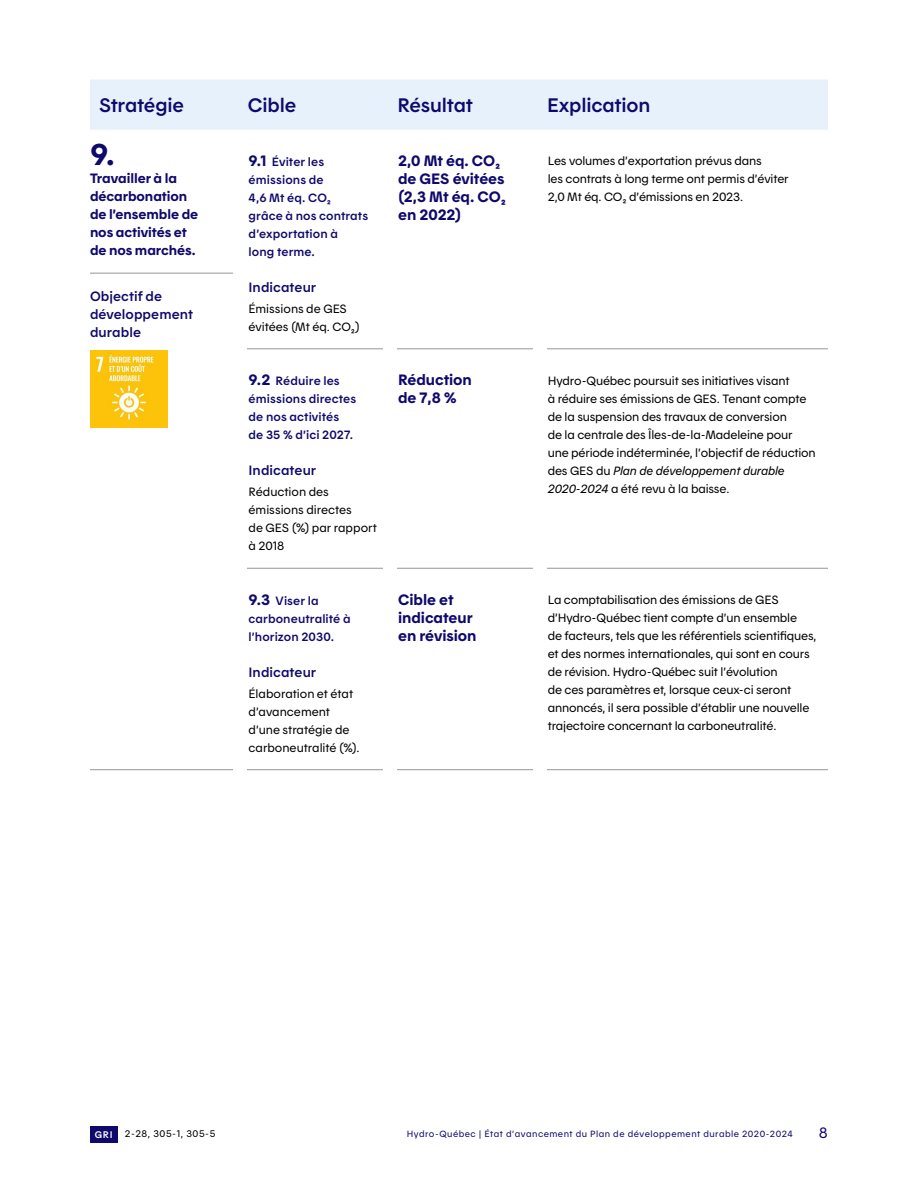
<style>
.page{position:relative;width:918px;height:1188px;background:#fff}
.page>*{position:absolute;margin:0;border:0;box-sizing:border-box;transform-origin:0 0}
.t1{font:30px "Hydro Quebec Gras";color:#0f096c}
.t2{font:19.5px "Hydro Quebec Demi";letter-spacing:-.01em;color:#0f096c}
.t3{font:15px/18px "Hydro Quebec Gras";letter-spacing:-.005em;color:#0f096c}
.t4{font:15px "Hydro Quebec Normal";color:#0f096c}
.t5{font:13.5px/18px "Hydro Quebec Gras";letter-spacing:-.005em;color:#0f096c}
.t6{font:13.5px/18px "Hydro Quebec Demi";letter-spacing:.005em;color:#0f096c}
.t7{font:12px/18px "Hydro Quebec Normal";letter-spacing:-.015em;color:#000}
.t8{font:12px/18px "Hydro Quebec Demi";letter-spacing:.01em;color:#0f096c}
.t9{font:9.6px "Hydro Quebec Normal";letter-spacing:.05em;color:#000}
.t10{font:9.6px "Hydro Quebec Demi";color:#fff}
.t11{font:9px "Hydro Quebec Normal";letter-spacing:.05em;color:#0f096c}
.s1{font-family:"Hydro Quebec Gras";font-size:15px}
.s2{font-family:"Hydro Quebec Italique"}
</style>
<div class="page">
<div style="left:90px;top:80px;width:738px;height:50px;background:#e7f1fc"></div>
<hr style="left:240px;top:348px;width:149px;height:1px;background:#969798">
<hr style="left:389px;top:348px;width:150px;height:1px;background:#969798">
<hr style="left:539px;top:348px;width:289px;height:1px;background:#969798">
<hr style="left:240px;top:568px;width:149px;height:1px;background:#969798">
<hr style="left:389px;top:568px;width:150px;height:1px;background:#969798">
<hr style="left:539px;top:568px;width:289px;height:1px;background:#969798">
<hr style="left:90px;top:769px;width:150px;height:1px;background:#969798">
<hr style="left:240px;top:769px;width:149px;height:1px;background:#969798">
<hr style="left:389px;top:769px;width:150px;height:1px;background:#969798">
<hr style="left:539px;top:769px;width:289px;height:1px;background:#969798">
<hr style="left:90px;top:273px;width:150px;height:1px;background:#969798">
<img style="left:90px;top:350px;width:77px;height:77px">
<div style="left:383px;top:140px;width:14px;height:857px;background:#fff"></div>
<div style="left:233px;top:134px;width:13px;height:856px;background:#fff"></div>
<div style="left:533px;top:140px;width:13px;height:857px;background:#fff"></div>
<div style="left:90px;top:1126px;width:27px;height:16px;background:#0f096c"></div>
<p class="t2" style="left:99px;top:93px;width:87px">Stratégie</p>
<p class="t2" style="left:248px;top:93px;width:50px">Cible</p>
<p class="t2" style="left:398px;top:93px;width:77px">Résultat</p>
<p class="t2" style="left:547px;top:93px;width:105px">Explication</p>
<p class="t1" style="left:90px;top:136px;width:26px">9.</p>
<p class="t5" style="left:90px;top:169px;width:110px">Travailler à la décarbonation de l’ensemble de nos activités et de nos marchés.</p>
<p class="t6" style="left:90px;top:287px;width:104px">Objectif de développement durable</p>
<p class="t3" style="left:398px;top:151px;width:109px">2,0 Mt éq. CO₂ de GES évitées (2,3 Mt éq. CO₂ en 2022)</p>
<p class="t7" style="left:548px;top:152px;width:242px">Les volumes d’exportation prévus dans<br>les contrats à long terme ont permis d’éviter<br>2,0 Mt éq. CO₂ d’émissions en 2023.</p>
<p class="t8" style="left:249px;top:152px;width:121px"><span class="s1">9.1</span> Éviter les émissions de<br>4,6 Mt éq. CO₂ grâce à nos contrats d’exportation à<br>long terme.</p>
<p class="t6" style="left:249px;top:278px;width:69px">Indicateur</p>
<p class="t7" style="left:249px;top:299px;width:113px">Émissions de GES évitées (Mt éq. CO₂)</p>
<p class="t8" style="left:249px;top:372px;width:109px"><span class="s1">9.2</span> Réduire les émissions directes de nos activités de 35 % d’ici 2027.</p>
<p class="t6" style="left:249px;top:461px;width:69px">Indicateur</p>
<p class="t7" style="left:249px;top:483px;width:130px">Réduction des émissions directes<br>de GES (%) par rapport à 2018</p>
<p class="t8" style="left:249px;top:591px;width:104px"><span class="s1">9.3</span> Viser la carboneutralité à l’horizon 2030.</p>
<p class="t6" style="left:249px;top:663px;width:69px">Indicateur</p>
<p class="t7" style="left:249px;top:684px;width:112px">Élaboration et état d’avancement d’une stratégie de carboneutralité (%).</p>
<p class="t3" style="left:398px;top:371px;width:75px">Réduction de 7,8 %</p>
<p class="t7" style="left:548px;top:371px;width:270px">Hydro- Québec poursuit ses initiatives visant<br>à réduire ses émissions de GES. Tenant compte de la suspension des travaux de conversion<br>de la centrale des Îles-de- la-Madeleine pour une période indéterminée, l’objectif de réduction des GES du <span class="s2">Plan de développement durable 2020-2024</span> a été revu à la baisse.</p>
<p class="t3" style="left:398px;top:590px;width:80px">Cible et indicateur en révision</p>
<p class="t7" style="left:548px;top:591px;width:270px">La comptabilisation des émissions de GES d’Hydro-Québec tient compte d’un ensemble<br>de facteurs, tels que les référentiels scientifiques, et des normes internationales, qui sont en cours de révision. Hydro- Québec suit l’évolution<br>de ces paramètres et, lorsque ceux- ci seront annoncés, il sera possible d’établir une nouvelle trajectoire concernant la carboneutralité.</p>
<p class="t10" style="left:95px;top:1128px;width:19px">GRI</p>
<p class="t9" style="left:125px;top:1128px;width:92px">2-28, 305-1, 305-5</p>
<p class="t11" style="left:407px;top:1129px;width:387px">Hydro-Québec | État d’avancement du Plan de développement durable 2020-2024</p>
<p class="t4" style="left:819px;top:1123px;width:11px">8</p>
</div>
